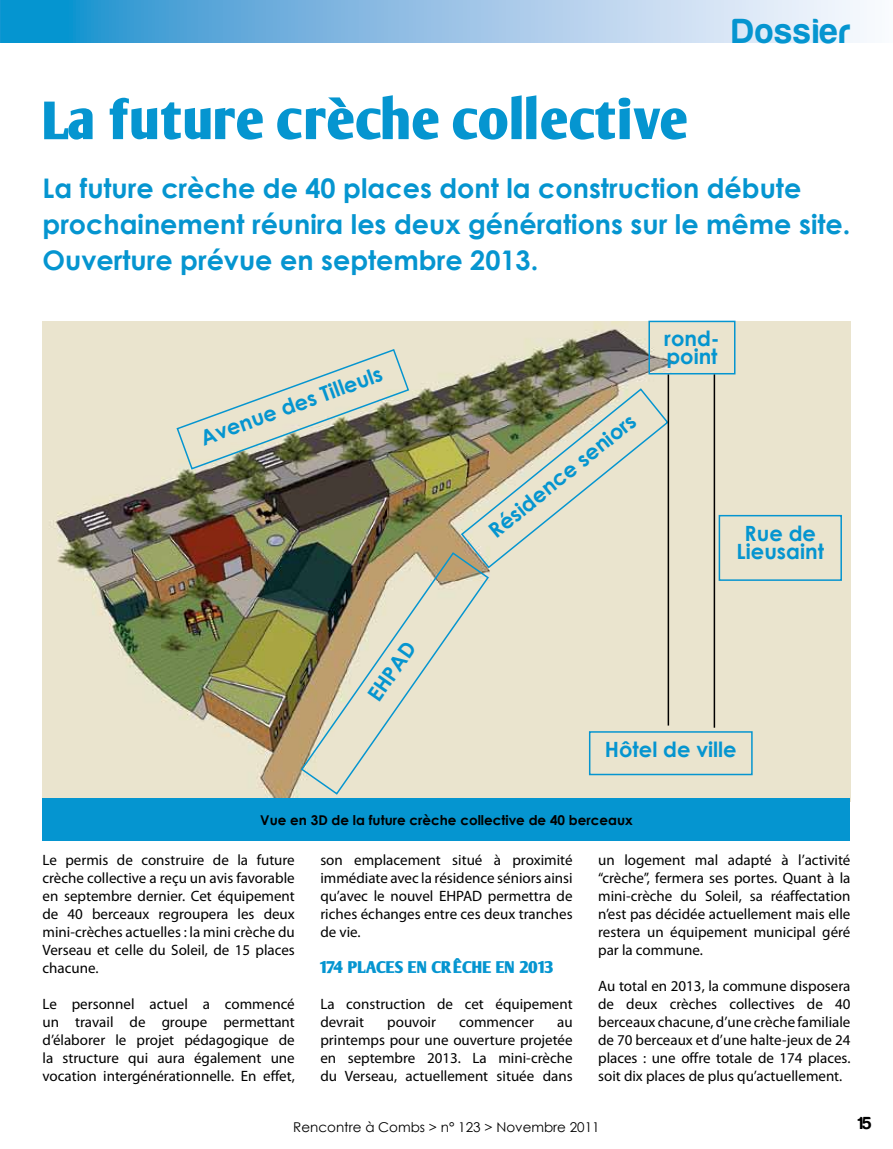
<style>
.page{position:relative;width:893px;height:1149px;background:#fff}
.page>*{position:absolute;margin:0;border:0;box-sizing:border-box;transform-origin:0 0}
.t1{font:700 52.5px "Oli Jo";color:#0595d0}
.t2{font:36px "Harabara";letter-spacing:.05em;color:#0595d0}
.t3{font:700 27px/36px "Century Gothic";color:#0595d0}
.t4{font:700 21px/18px "Century Gothic";color:#0595d0}
.t5{font:18px "Harabara";color:#000}
.t6{font:700 16.5px "Oli Jo";color:#0595d0}
.t7{font:15px/18px "Myriad Pro";color:#000;text-align:justify}
.t8{font:700 13.5px "Century Gothic";color:#000}
.t9{font:13.5px "Century Gothic";color:#000}
</style>
<div class="page">
<svg style="left:1px;top:0;width:863px;height:43px;background:#8cc1e5"></svg>
<hr style="left:0;top:0;width:1px;height:43px;background:#1196d1">
<img style="left:43px;top:321px;width:807px;height:477px">
<div style="left:43px;top:798px;width:807px;height:42px;background:#0595d0"></div>
<svg style="left:300px;top:551px;width:190px;height:244px;background:#c8c4ac"></svg>
<svg style="left:460px;top:387px;width:210px;height:182px;background:#c9c5ac"></svg>
<svg style="left:175px;top:348px;width:235px;height:122px;background:#c1c1ac"></svg>
<div style="left:648px;top:320px;width:87px;height:54px;border:2px solid #0595d0"></div>
<div style="left:589px;top:731px;width:164px;height:44px;border:2px solid #0595d0"></div>
<hr style="left:668px;top:374px;width:1px;height:351px;background:#000">
<hr style="left:714px;top:374px;width:1px;height:353px;background:#000">
<div style="left:719px;top:514px;width:123px;height:66px;border:2px solid #0595d0"></div>
<h1 class="t1" style="left:42px;top:89px;width:649px">La future crèche collective</h1>
<h2 class="t2" style="left:732px;top:13px;width:119px">Dossier</h2>
<h3 class="t3" style="left:43px;top:170px;width:809px">La future crèche de 40 places dont la construction débute prochainement réunira les deux générations sur le même site.<br>Ouverture prévue en septembre 2013.</h3>
<h3 class="t4" style="left:198px;top:429px;width:193px;rotate:-20deg">Avenue des Tilleuls</h3>
<h3 class="t4" style="left:365px;top:693px;width:69px;rotate:-55deg">EHPAD</h3>
<h3 class="t4" style="left:485px;top:525px;width:184px;rotate:-39deg">Résidence seniors</h3>
<h3 class="t4" style="left:664px;top:329px;width:57px">rond&shy;point</h3>
<h3 class="t4" style="left:737px;top:523px;width:89px;text-align:center">Rue de<br>Lieusaint</h3>
<h3 class="t4" style="left:605px;top:739px;width:133px">Hôtel de ville</h3>
<p class="t8" style="left:260px;top:811px;width:374px">Vue en 3D de la future crèche collective de 40 berceaux</p>
<p class="t7" style="left:43px;top:850px;width:254px">Le permis de construire de la future crèche collective a reçu un avis favorable en septembre dernier. Cet équipement de 40 berceaux regroupera les deux mini-crèches actuelles : la mini crèche du Verseau et celle du Soleil, de 15 places chacune.</p>
<p class="t7" style="left:43px;top:994px;width:254px">Le personnel actuel a commencé un travail de groupe permettant d’élaborer le projet pédagogique de la structure qui aura également une vocation intergénérationnelle. En effet,</p>
<p class="t7" style="left:320px;top:850px;width:254px">son emplacement situé à proximité immédiate avec la résidence séniors ainsi qu’avec le nouvel EHPAD permettra de riches échanges entre ces deux tranches de vie.</p>
<p class="t6" style="left:320px;top:956px;width:235px">174 places en cr êche en 2013</p>
<p class="t7" style="left:320px;top:994px;width:254px">La construction de cet équipement devrait</p>
<p class="t7" style="left:387px;top:1012px;width:50px">pouvoir</p>
<p class="t7" style="left:459px;top:1012px;width:76px">commencer</p>
<p class="t7" style="left:320px;top:1012px;width:254px;text-indent:237px">au printemps pour une ouverture projetée en septembre 2013. La mini-crèche du Verseau, actuellement située dans</p>
<p class="t7" style="left:598px;top:850px;width:254px">un logement mal adapté à l’activité “crèche”, fermera ses portes. Quant à la mini-crèche du Soleil, sa réaffectation n’est pas décidée actuellement mais elle restera un équipement municipal géré par la commune.</p>
<p class="t7" style="left:598px;top:976px;width:254px">Au total en 2013, la commune disposera de deux crèches collectives de 40 berceaux chacune, d’une crèche familiale de 70 berceaux et d’une halte-jeux de 24 places : une offre totale de 174 places. soit dix places de plus qu’actuellement.</p>
<p class="t9" style="left:293px;top:1118px;width:308px">Rencontre à Combs &gt; n° 123 &gt; Novembre 2011</p>
<p class="t5" style="left:858px;top:1113px;width:16px">15</p>
</div>
